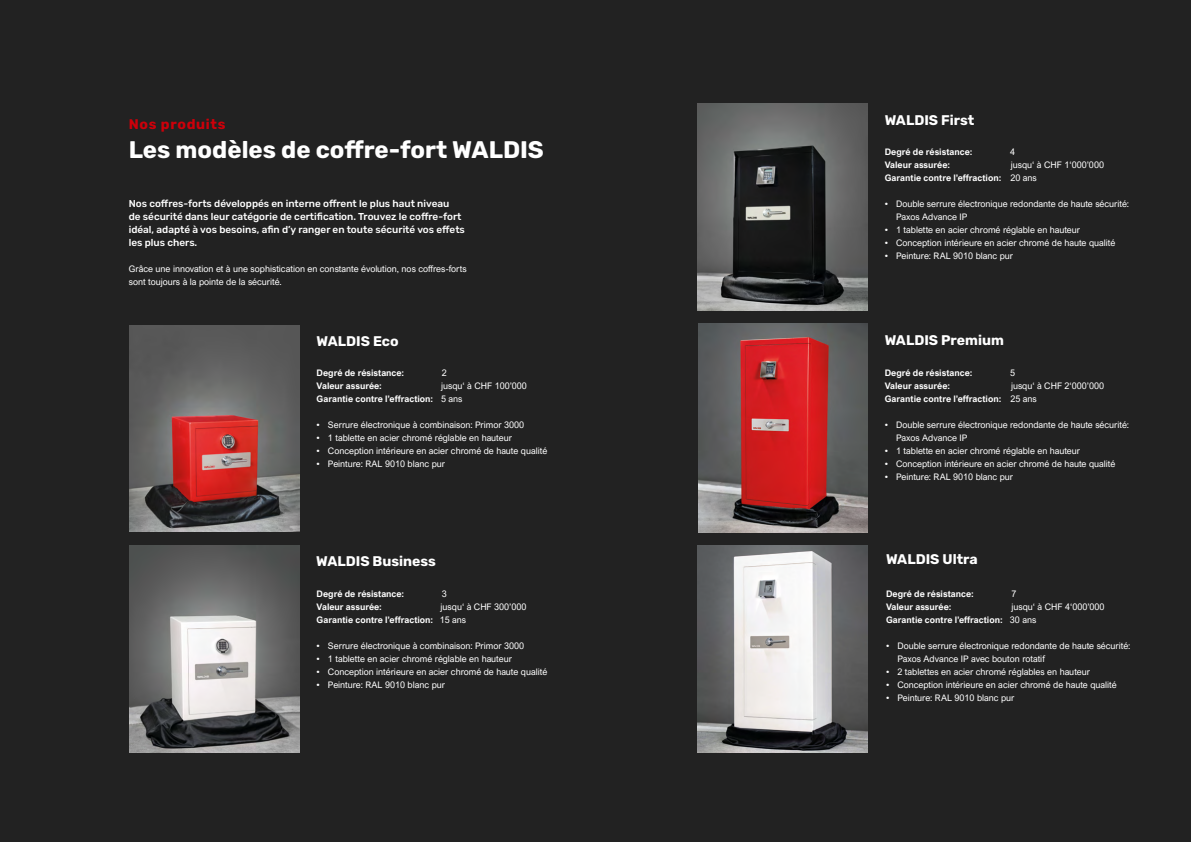
<style>
.page{position:relative;width:1191px;height:842px;background:#222}
.page>*{position:absolute;margin:0;border:0;box-sizing:border-box;transform-origin:0 0}
.t1{font:700 24px "Rubik";color:#fff}
.t2{font:700 14px "Rubik";color:#fff}
.t3{font:700 14px "Rubik";letter-spacing:.05em;color:#cd000a}
.t4{font:500 10px/13px "Rubik";color:#fff}
.t5{font:9px/13px "Arial Nova";color:#fff}
.t6{font:700 9px/13px "Arial Nova";color:#fff}
.s1{font-weight:400}
</style>
<div class="page">
<img style="left:129px;top:325px;width:170px;height:206px">
<img style="left:697px;top:104px;width:170px;height:207px">
<img style="left:698px;top:323px;width:169px;height:209px">
<img style="left:697px;top:545px;width:170px;height:207px">
<img style="left:129px;top:546px;width:170px;height:206px">
<h2 class="t3" style="left:129px;top:116px;width:98px">Nos produits</h2>
<h1 class="t1" style="left:129px;top:136px;width:417px">Les modèles de coffre-fort WALDIS</h1>
<h2 class="t2" style="left:884px;top:112px;width:91px">WALDIS First</h2>
<p class="t6" style="left:884px;top:145px;width:89px">Degré de résistance:</p>
<p class="t5" style="left:1010px;top:145px;width:7px">4</p>
<p class="t6" style="left:884px;top:158px;width:67px">Valeur assurée:</p>
<p class="t6" style="left:884px;top:158px;width:221px;text-indent:126px"><span class="s1">jusqu‘ à CHF 1‘000’000<br></span>Garantie contre l’effraction: <span class="s1">20 ans</span></p>
<p class="t4" style="left:129px;top:198px;width:338px">Nos coffres-forts développés en interne offrent le plus haut niveau<br>de sécurité dans leur catégorie de certification. Trouvez le coffre-fort idéal, adapté à vos besoins, afin d’y ranger en toute sécurité vos effets les plus chers.</p>
<p class="t5" style="left:896px;top:197px;width:234px;text-indent:-11px">• Double serrure électronique redondante de haute sécurité:<br>Paxos Advance IP</p>
<p class="t5" style="left:884px;top:223px;width:197px">• 1 tablette en acier chromé réglable en hauteur</p>
<p class="t5" style="left:884px;top:236px;width:232px">• Conception intérieure en acier chromé de haute qualité</p>
<p class="t5" style="left:884px;top:249px;width:130px">• Peinture: RAL 9010 blanc pur</p>
<p class="t5" style="left:129px;top:262px;width:339px">Grâce une innovation et à une sophistication en constante évolution, nos coffres-forts sont toujours à la pointe de la sécurité.</p>
<h2 class="t2" style="left:316px;top:333px;width:84px">WALDIS Eco</h2>
<h2 class="t2" style="left:884px;top:332px;width:121px">WALDIS Premium</h2>
<p class="t6" style="left:316px;top:366px;width:89px">Degré de résistance:</p>
<p class="t5" style="left:442px;top:366px;width:7px">2</p>
<p class="t6" style="left:316px;top:379px;width:67px">Valeur assurée:</p>
<p class="t6" style="left:316px;top:379px;width:212px;text-indent:124px"><span class="s1">jusqu‘ à CHF 100’000<br></span>Garantie contre l’effraction: <span class="s1">5 ans</span></p>
<p class="t6" style="left:884px;top:366px;width:89px">Degré de résistance:</p>
<p class="t5" style="left:1010px;top:366px;width:7px">5</p>
<p class="t6" style="left:884px;top:379px;width:67px">Valeur assurée:</p>
<p class="t6" style="left:884px;top:379px;width:221px;text-indent:126px"><span class="s1">jusqu‘ à CHF 2‘000’000<br></span>Garantie contre l’effraction: <span class="s1">25 ans</span></p>
<p class="t5" style="left:316px;top:418px;width:209px">• Serrure électronique à combinaison: Primor 3000</p>
<p class="t5" style="left:316px;top:431px;width:197px">• 1 tablette en acier chromé réglable en hauteur</p>
<p class="t5" style="left:316px;top:444px;width:232px">• Conception intérieure en acier chromé de haute qualité</p>
<p class="t5" style="left:316px;top:457px;width:130px">• Peinture: RAL 9010 blanc pur</p>
<p class="t5" style="left:896px;top:418px;width:234px;text-indent:-11px">• Double serrure électronique redondante de haute sécurité:<br>Paxos Advance IP</p>
<p class="t5" style="left:884px;top:444px;width:197px">• 1 tablette en acier chromé réglable en hauteur</p>
<p class="t5" style="left:884px;top:457px;width:232px">• Conception intérieure en acier chromé de haute qualité</p>
<p class="t5" style="left:884px;top:470px;width:130px">• Peinture: RAL 9010 blanc pur</p>
<h2 class="t2" style="left:316px;top:553px;width:121px">WALDIS Business</h2>
<h2 class="t2" style="left:886px;top:551px;width:93px">WALDIS Ultra</h2>
<p class="t6" style="left:316px;top:587px;width:89px">Degré de résistance:</p>
<p class="t5" style="left:442px;top:587px;width:7px">3</p>
<p class="t6" style="left:316px;top:600px;width:67px">Valeur assurée:</p>
<p class="t6" style="left:316px;top:600px;width:211px;text-indent:124px"><span class="s1">jusqu‘ à CHF 300’000<br></span>Garantie contre l’effraction: <span class="s1">15 ans</span></p>
<p class="t6" style="left:886px;top:587px;width:89px">Degré de résistance:</p>
<p class="t5" style="left:1011px;top:587px;width:7px">7</p>
<p class="t6" style="left:886px;top:600px;width:67px">Valeur assurée:</p>
<p class="t6" style="left:886px;top:600px;width:220px;text-indent:125px"><span class="s1">jusqu‘ à CHF 4‘000’000<br></span>Garantie contre l’effraction: <span class="s1">30 ans</span></p>
<p class="t5" style="left:316px;top:639px;width:209px">• Serrure électronique à combinaison: Primor 3000</p>
<p class="t5" style="left:316px;top:652px;width:197px">• 1 tablette en acier chromé réglable en hauteur</p>
<p class="t5" style="left:316px;top:665px;width:232px">• Conception intérieure en acier chromé de haute qualité</p>
<p class="t5" style="left:316px;top:678px;width:130px">• Peinture: RAL 9010 blanc pur</p>
<p class="t5" style="left:897px;top:639px;width:234px;text-indent:-11px">• Double serrure électronique redondante de haute sécurité:<br>Paxos Advance IP avec bouton rotatif</p>
<p class="t5" style="left:886px;top:665px;width:205px">• 2 tablettes en acier chromé réglables en hauteur</p>
<p class="t5" style="left:886px;top:678px;width:232px">• Conception intérieure en acier chromé de haute qualité</p>
<p class="t5" style="left:886px;top:691px;width:130px">• Peinture: RAL 9010 blanc pur</p>
</div>
